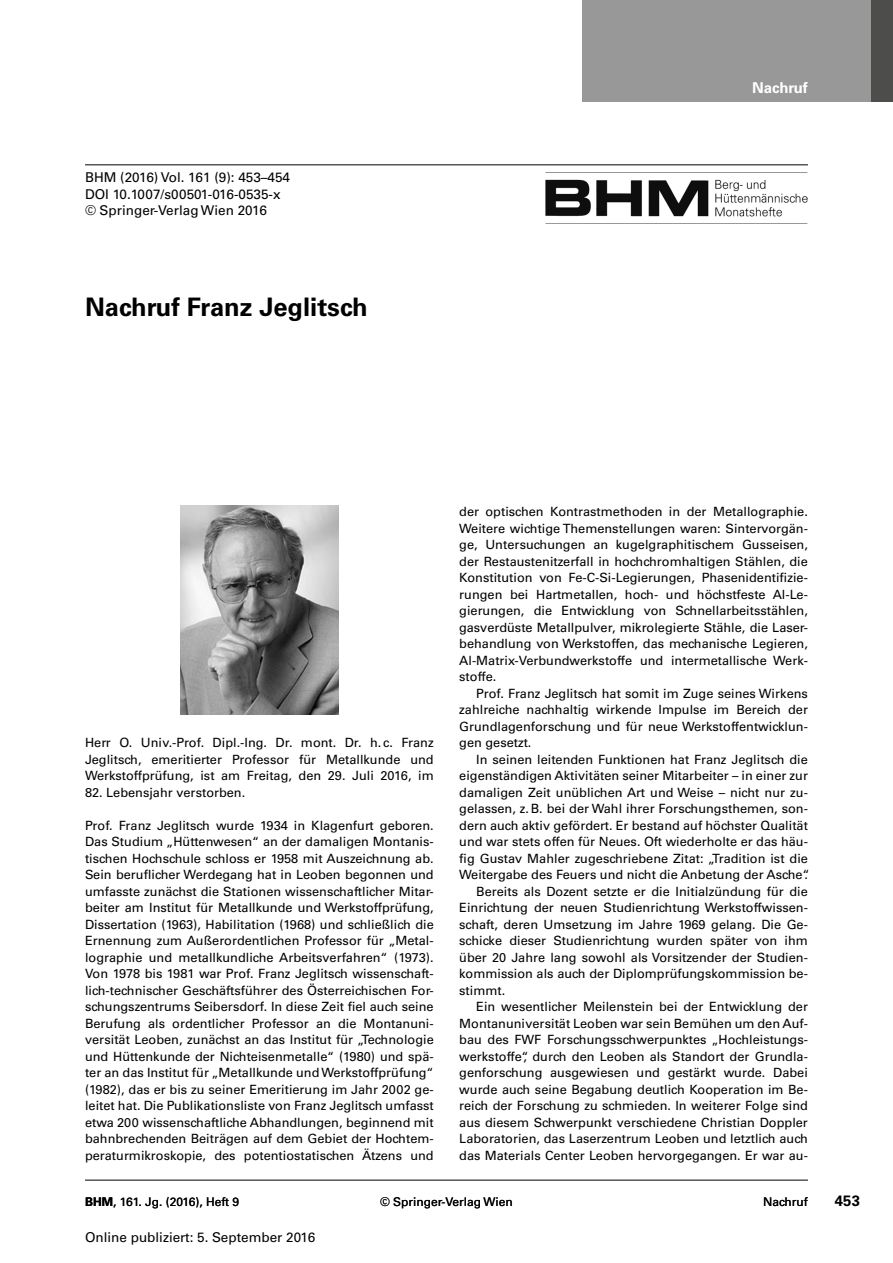
<style>
.page{position:relative;width:893px;height:1263px;background:#fff}
.page>*{position:absolute;margin:0;border:0;box-sizing:border-box;transform-origin:0 0}
.t1{font:700 25.5px "Univers LT Std";color:#000}
.t2{font:700 15px "Univers LT Std";color:#fff}
.t3{font:700 15px "Univers LT Std";color:#000}
.t4{font:13.5px/16.5px "Univers LT Std";color:#000}
.t5{font:12.75px/16.5px "Univers LT Std";color:#000;text-align:justify}
.t6{font:12px "Univers LT Std";color:#000}
.s1{font-weight:700}
</style>
<div class="page">
<div style="left:582px;top:0;width:311px;height:102px;background:#989898"></div>
<div style="left:872px;top:0;width:21px;height:102px;background:#4d4d4c"></div>
<hr style="left:85px;top:165px;width:723px;height:1px;background:#000">
<hr style="left:85px;top:1180px;width:723px;height:1px;background:#000">
<img style="left:546px;top:179px;width:261px;height:45px">
<img style="left:181px;top:506px;width:157px;height:208px">
<p class="t4" style="left:85px;top:169px;width:207px">BHM (2016) Vol. 161 (9): 453–454<br>DOI 10.1007/s00501-016-0535-x © Springer-Verlag Wien 2016</p>
<h1 class="t1" style="left:85px;top:292px;width:284px">Nachruf Franz Jeglitsch</h1>
<p class="t2" style="left:752px;top:79px;width:57px">Nachruf</p>
<p class="t5" style="left:85px;top:735px;width:350px">Herr O. Univ.-Prof. Dipl.-Ing. Dr. mont. Dr. h.c. Franz Jeglitsch, emeritierter Professor für Metallkunde und Werkstoffprüfung, ist am Freitag, den 29. Juli 2016, im</p>
<p class="t5" style="left:85px;top:784px;width:162px">82. Lebensjahr verstorben.</p>
<p class="t5" style="left:85px;top:817px;width:350px">Prof. Franz Jeglitsch wurde 1934 in Klagenfurt geboren.<br>Das Studium „Hüttenwesen“ an der damaligen Montanis&shy;tischen Hochschule schloss er 1958 mit Auszeichnung ab.<br>Sein beruflicher Werdegang hat in Leoben begonnen und umfasste zunächst die Stationen wissenschaftlicher Mitar&shy;beiter am Institut für Metallkunde und Werkstoffprüfung, Dissertation (1963), Habilitation (1968) und schließlich die Ernennung zum Außerordentlichen Professor für „Metal&shy;lographie und metallkundliche Arbeitsverfahren“ (1973).<br>Von 1978 bis 1981 war Prof. Franz Jeglitsch wissenschaft&shy;lich-technischer Geschäftsführer des Österreichischen For&shy;schungszentrums Seibersdorf. In diese Zeit fiel auch seine Berufung als ordentlicher Professor an die Montanuni&shy;versität Leoben, zunächst an das Institut für „Technologie und Hüttenkunde der Nichteisenmetalle“ (1980) und spä&shy;ter an das Institut für „Metallkunde und Werkstoffprüfung“ (1982), das er bis zu seiner Emeritierung im Jahr 2002 ge&shy;leitet hat. Die Publikationsliste von Franz Jeglitsch umfasst etwa 200 wissenschaftliche Abhandlungen, beginnend mit bahnbrechenden Beiträgen auf dem Gebiet der Hochtem&shy;peraturmikroskopie, des potentiostatischen Ätzens und</p>
<p class="t5" style="left:459px;top:504px;width:350px">der optischen Kontrastmethoden in der Metallographie.<br>Weitere wichtige Themenstellungen waren: Sintervorgän&shy;ge, Untersuchungen an kugelgraphitischem Gusseisen, der Restaustenitzerfall in hochchromhaltigen Stählen, die Konstitution von Fe-C-Si-Legierungen, Phasenidentifizie&shy;rungen bei Hartmetallen, hoch- und höchstfeste Al-Le&shy;gierungen, die Entwicklung von Schnellarbeitsstählen, gasverdüste Metallpulver, mikrolegierte Stähle, die Laser&shy;behandlung von Werkstoffen, das mechanische Legieren, Al-Matrix-Verbundwerkstoffe und intermetallische Werk&shy;stoffe.</p>
<p class="t5" style="left:459px;top:685px;width:350px;text-indent:17px">Prof. Franz Jeglitsch hat somit im Zuge seines Wirkens zahlreiche nachhaltig wirkende Impulse im Bereich der Grundlagenforschung und für neue Werkstoffentwicklun&shy;gen gesetzt.</p>
<p class="t5" style="left:476px;top:751px;width:333px">In seinen leitenden Funktionen hat Franz Jeglitsch die</p>
<p class="t5" style="left:459px;top:767px;width:350px">eigenständigen Aktivitäten seiner Mitarbeiter – in einer zur</p>
<p class="t5" style="left:459px;top:784px;width:350px">damaligen Zeit unüblichen Art und Weise – nicht nur zu-</p>
<p class="t5" style="left:459px;top:800px;width:350px">gelassen, z.B. bei der Wahl ihrer Forschungsthemen, son-</p>
<p class="t5" style="left:459px;top:817px;width:350px">dern auch aktiv gefördert. Er bestand auf höchster Qualität</p>
<p class="t5" style="left:459px;top:833px;width:350px">und war stets offen für Neues. Oft wiederholte er das häu-</p>
<p class="t5" style="left:459px;top:850px;width:350px">fig Gustav Mahler zugeschriebene Zitat: „Tradition ist die</p>
<p class="t5" style="left:459px;top:866px;width:352px">Weitergabe des Feuers und nicht die Anbetung der Asche“.</p>
<p class="t5" style="left:476px;top:883px;width:333px">Bereits als Dozent setzte er die Initialzündung für die</p>
<p class="t5" style="left:459px;top:899px;width:350px">Einrichtung der neuen Studienrichtung Werkstoffwissen-</p>
<p class="t5" style="left:459px;top:916px;width:350px">schaft, deren Umsetzung im Jahre 1969 gelang. Die Ge-</p>
<p class="t5" style="left:459px;top:932px;width:350px">schicke dieser Studienrichtung wurden später von ihm</p>
<p class="t5" style="left:459px;top:949px;width:350px">über 20 Jahre lang sowohl als Vorsitzender der Studien-</p>
<p class="t5" style="left:459px;top:965px;width:350px">kommission als auch der Diplomprüfungskommission be-</p>
<p class="t5" style="left:459px;top:982px;width:48px">stimmt.</p>
<p class="t5" style="left:476px;top:998px;width:333px">Ein wesentlicher Meilenstein bei der Entwicklung der</p>
<p class="t5" style="left:459px;top:1015px;width:350px">Montanuniversität Leoben war sein Bemühen um den Auf-</p>
<p class="t5" style="left:459px;top:1031px;width:350px">bau des FWF Forschungsschwerpunktes „Hochleistungs-</p>
<p class="t5" style="left:459px;top:1048px;width:350px">werkstoffe“, durch den Leoben als Standort der Grundla-</p>
<p class="t5" style="left:459px;top:1064px;width:350px">genforschung ausgewiesen und gestärkt wurde. Dabei</p>
<p class="t5" style="left:459px;top:1081px;width:350px">wurde auch seine Begabung deutlich Kooperation im Be-</p>
<p class="t5" style="left:459px;top:1097px;width:350px">reich der Forschung zu schmieden. In weiterer Folge sind</p>
<p class="t5" style="left:459px;top:1114px;width:350px">aus diesem Schwerpunkt verschiedene Christian Doppler</p>
<p class="t5" style="left:459px;top:1130px;width:350px">Laboratorien, das Laserzentrum Leoben und letztlich auch</p>
<p class="t5" style="left:459px;top:1147px;width:350px">das Materials Center Leoben hervorgegangen. Er war au-</p>
<p class="t6" style="left:85px;top:1194px;width:156px"><span class="s1">BHM</span>, 161. Jg. (2016), Heft 9</p>
<p class="t6" style="left:380px;top:1194px;width:134px">© Springer-Verlag Wien</p>
<p class="t6" style="left:763px;top:1194px;width:46px">Nachruf</p>
<p class="t4" style="left:85px;top:1229px;width:232px">Online publiziert: 5. September 2016</p>
<p class="t3" style="left:835px;top:1192px;width:27px">453</p>
</div>
